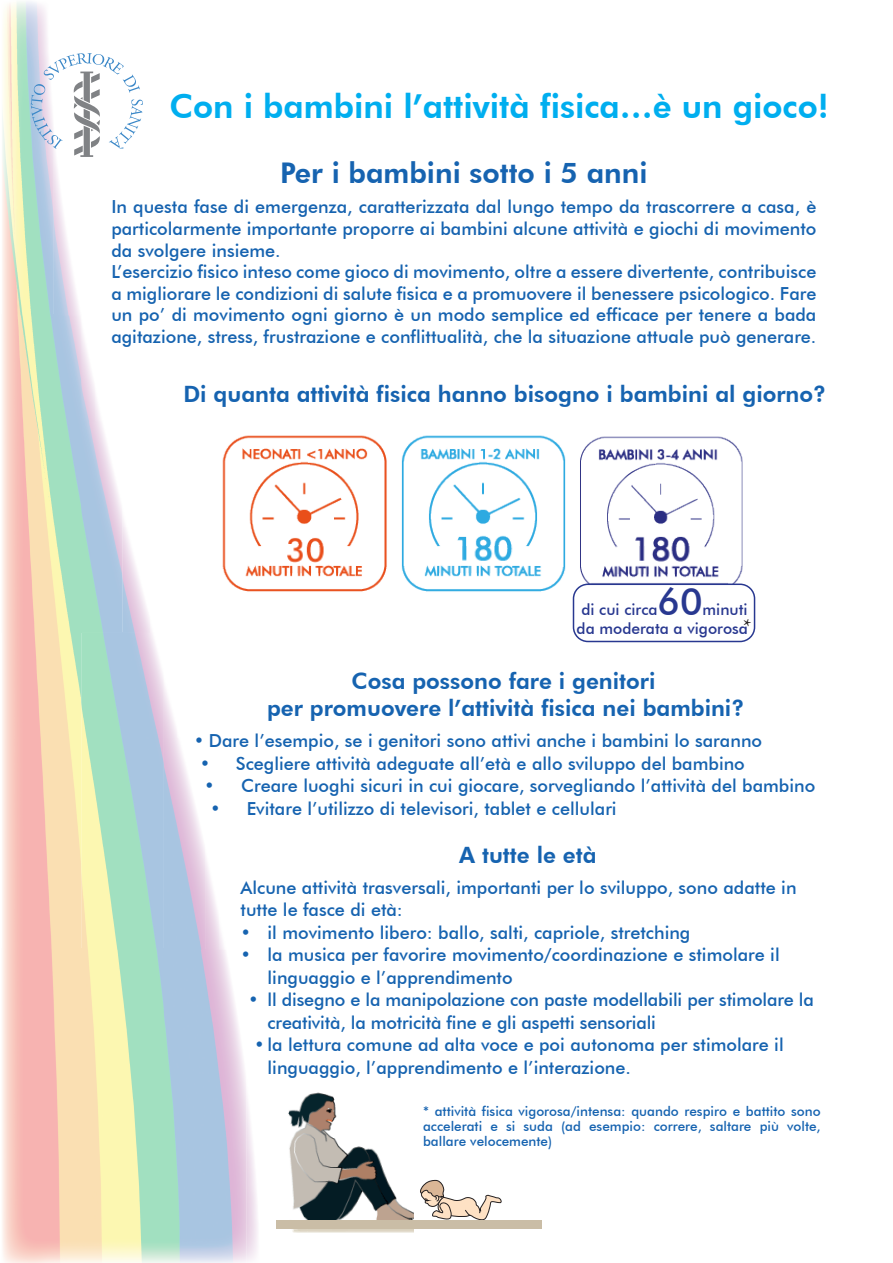
<style>
.page{position:relative;width:893px;height:1263px;background:#fff}
.page>*{position:absolute;margin:0;border:0;box-sizing:border-box;transform-origin:0 0}
.t1{font:500 37.35px "Futura BT";color:#283890}
.t2{font:800 33px "Futura BT";color:#00aeef}
.t3{font:800 28.5px "Futura BT";color:#1663b0}
.t4{font:800 22.5px "Futura BT";color:#1663b0}
.t5{font:500 18px/21.6px "Futura BT";color:#1663b0}
.t6{font:500 15.6px/18.8px "Futura BT";color:#283890;text-align:right}
.t7{font:500 13.5px/15px "Futura BT";color:#1663b0;text-align:justify}
.s1{font-family:"Minion Pro";font-weight:400;font-size:21px;color:#231f20}
</style>
<div class="page">
<img style="left:222px;top:435px;width:530px;height:203px">
<img style="left:2px;top:316px;width:79px;height:947px">
<img style="left:2px;top:2px;width:52px;height:314px">
<img style="left:54px;top:210px;width:26px;height:106px">
<img style="left:81px;top:633px;width:83px;height:630px">
<img style="left:81px;top:421px;width:42px;height:212px">
<img style="left:81px;top:325px;width:14px;height:96px">
<img style="left:123px;top:527px;width:27px;height:106px">
<img style="left:164px;top:950px;width:82px;height:313px">
<img style="left:164px;top:738px;width:41px;height:212px">
<img style="left:288px;top:1092px;width:126px;height:140px">
<svg style="left:420px;top:1180px;width:81px;height:40px"></svg>
<div style="left:276px;top:1220px;width:266px;height:9px;background:#cabda6"></div>
<div style="left:573px;top:584px;width:181px;height:57px;background:#fff;border-radius:14px"></div>
<div style="left:573px;top:583px;width:182px;height:59px;border:2px solid #283890;border-radius:14px"></div>
<svg style="left:30px;top:53px;width:113px;height:104px"></svg>
<p class="t2" style="left:169px;top:86px;width:661px">Con i bambini l’attività fisica…è un gioco!</p>
<p class="t3" style="left:280px;top:156px;width:369px">Per i bambini sotto i 5 anni</p>
<p class="t5" style="left:111px;top:196px;width:707px;text-align:justify">In questa fase di emergenza, caratterizzata dal lungo tempo da trascorrere a casa, è particolarmente importante proporre ai bambini alcune attività e giochi di movimento da svolgere insieme.</p>
<p class="t5" style="left:111px;top:261px;width:707px;text-align:justify">L’esercizio fisico inteso come gioco di movimento, oltre a essere divertente, contribuisce a migliorare le condizioni di salute fisica e a promuovere il benessere psicologico. Fare un po’ di movimento ogni giorno è un modo semplice ed efficace per tenere a bada agitazione, stress, frustrazione e conflittualità, che la situazione attuale può generare.</p>
<p class="t4" style="left:183px;top:380px;width:644px">Di quanta attività fisica hanno bisogno i bambini al giorno?</p>
<h1 class="t1" style="left:657px;top:579px;width:47px">60</h1>
<p class="t6" style="left:581px;top:600px;width:78px">di cui circa</p>
<p class="t6" style="left:577px;top:600px;width:176px">minuti<br>da moderata a vigorosa<span class="s1">*</span></p>
<p class="t4" style="left:352px;top:668px;width:305px">Cosa possono fare i genitori</p>
<p class="t4" style="left:267px;top:695px;width:479px">per promuovere l’attività fisica nei bambini?</p>
<p class="t5" style="left:194px;top:730px;width:570px">• Dare l’esempio, se i genitori sono attivi anche i bambini lo saranno</p>
<p class="t5" style="left:200px;top:752px;width:547px">• Scegliere attività adeguate all’età e allo sviluppo del bambino</p>
<p class="t5" style="left:204px;top:775px;width:612px">• Creare luoghi sicuri in cui giocare, sorvegliando l’attività del bambino</p>
<p class="t5" style="left:210px;top:797px;width:408px">• Evitare l’utilizzo di televisori, tablet e cellulari</p>
<p class="t4" style="left:459px;top:841px;width:139px">A tutte le età</p>
<p class="t5" style="left:241px;top:876px;width:557px;line-height:22.5px">Alcune attività trasversali, importanti per lo sviluppo, sono adatte in tutte le fasce di età:</p>
<p class="t5" style="left:241px;top:921px;width:451px">• il movimento libero: ballo, salti, capriole, stretching</p>
<p class="t5" style="left:268px;top:943px;width:514px;line-height:22.5px;text-indent:-27px">• la musica per favorire movimento/coordinazione e stimolare il linguaggio e l’apprendimento</p>
<p class="t5" style="left:268px;top:988px;width:548px;line-height:22.5px;text-indent:-20px">• ll disegno e la manipolazione con paste modellabili per stimolare la creatività, la motricità fine e gli aspetti sensoriali</p>
<p class="t5" style="left:268px;top:1033px;width:518px;line-height:22.5px;text-indent:-14px">• la lettura comune ad alta voce e poi autonoma per stimolare il linguaggio, l’apprendimento e l’interazione.</p>
<p class="t7" style="left:423px;top:1104px;width:399px">* attività fisica vigorosa/intensa: quando respiro e battito sono accelerati e si suda (ad esempio: correre, saltare più volte, ballare velocemente)</p>
</div>
